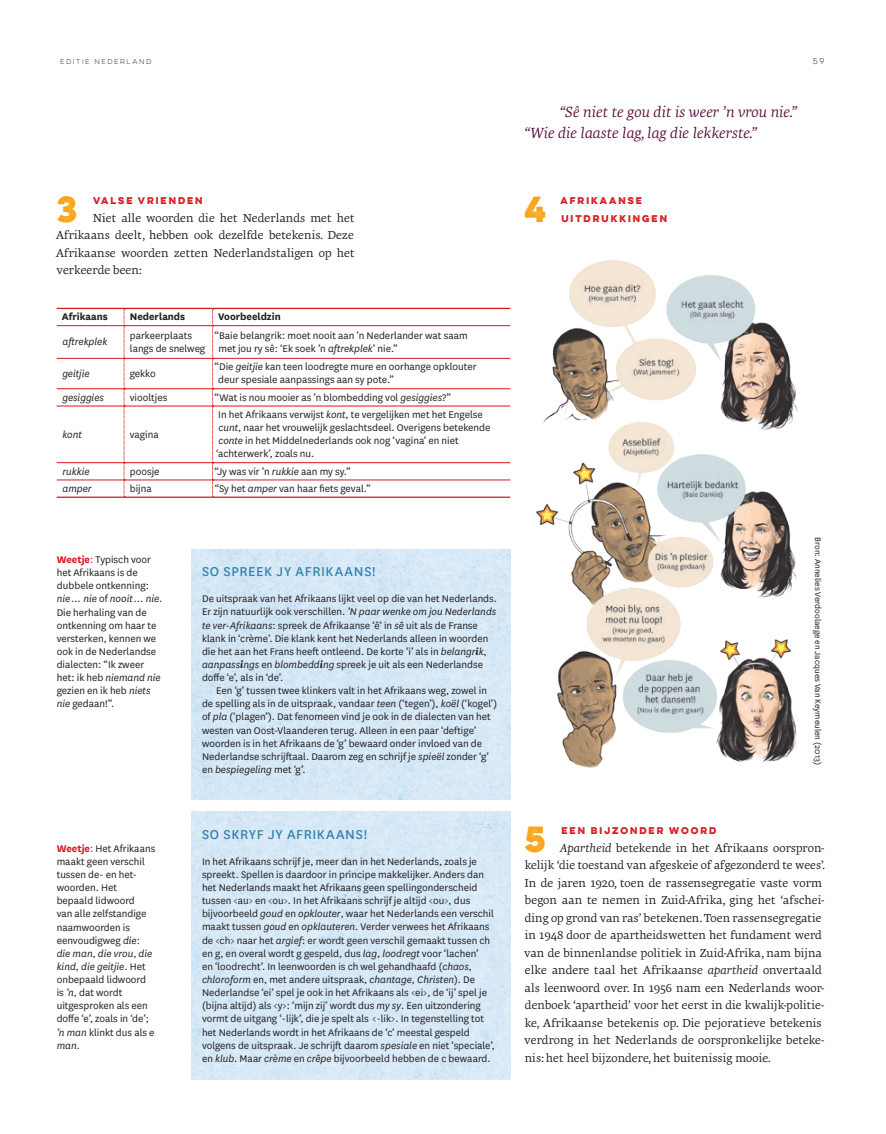
<style>
.page{position:relative;width:886px;height:1134px;background:#fff}
.page>*{position:absolute;margin:0;border:0;box-sizing:border-box;transform-origin:0 0}
.t1{font:700 32.5px "Lulo One";color:#f9a51b}
.t2{font:italic 15px/21.9px "Geneo Pro";color:#560534}
.t3{font:15px "National";letter-spacing:.045em;color:#2e80ad}
.t4{font:11.88px/17.5px "Geneo Pro";color:#231f20}
.t5{font:11.25px/13.1px "National";color:#231f20}
.t6{font:italic 11.25px "National";color:#231f20}
.t7{font:700 11.25px "National";color:#231f20}
.t8{font:9.38px "National";color:#231f20}
.t9{font:700 8.75px/17.5px "Lulo One";color:#d7171f}
.t10{font:7.5px "Lulo One";color:#231f20}
.t11{font:6.25px "Lulo One";letter-spacing:.045em;color:#231f20}
.s1{font-style:italic}
.s2{font-weight:700;color:#d7171f}
.s3{color:#d7171f}
.s4{font-weight:700;font-style:italic}
</style>
<div class="page">
<img style="left:61px;top:260px;width:737px;height:800px">
<img style="left:191px;top:550px;width:319px;height:249px">
<img style="left:191px;top:812px;width:319px;height:267px">
<svg style="left:124px;top:309px;width:1px;height:188px"></svg>
<hr style="left:57px;top:325px;width:67px;height:1px;background:#d7171f">
<hr style="left:124px;top:325px;width:89px;height:1px;background:#d7171f">
<hr style="left:57px;top:358px;width:67px;height:1px;background:#d7171f">
<hr style="left:124px;top:358px;width:89px;height:1px;background:#d7171f">
<hr style="left:57px;top:388px;width:67px;height:1px;background:#d7171f">
<hr style="left:124px;top:388px;width:89px;height:1px;background:#d7171f">
<hr style="left:213px;top:388px;width:297px;height:1px;background:#d7171f">
<hr style="left:57px;top:406px;width:67px;height:1px;background:#d7171f">
<hr style="left:124px;top:406px;width:89px;height:1px;background:#d7171f">
<hr style="left:213px;top:406px;width:297px;height:1px;background:#d7171f">
<hr style="left:57px;top:462px;width:67px;height:1px;background:#d7171f">
<hr style="left:124px;top:462px;width:89px;height:1px;background:#d7171f">
<hr style="left:213px;top:462px;width:297px;height:1px;background:#d7171f">
<hr style="left:57px;top:480px;width:67px;height:1px;background:#d7171f">
<hr style="left:124px;top:480px;width:89px;height:1px;background:#d7171f">
<hr style="left:213px;top:480px;width:297px;height:1px;background:#d7171f">
<hr style="left:213px;top:325px;width:297px;height:1px;background:#d7171f">
<hr style="left:213px;top:358px;width:297px;height:1px;background:#d7171f">
<hr style="left:57px;top:308px;width:67px;height:1px;background:#d7171f">
<hr style="left:124px;top:308px;width:89px;height:1px;background:#d7171f">
<hr style="left:213px;top:308px;width:297px;height:1px;background:#d7171f">
<hr style="left:57px;top:497px;width:67px;height:1px;background:#d7171f">
<hr style="left:124px;top:497px;width:89px;height:1px;background:#d7171f">
<hr style="left:213px;top:497px;width:297px;height:1px;background:#d7171f">
<svg style="left:212px;top:309px;width:2px;height:188px"></svg>
<p class="t11" style="left:60px;top:57px;width:94px">EDITIE NEDERLAND</p>
<p class="t10" style="left:813px;top:56px;width:15px">59</p>
<h2 class="t2" style="left:524px;top:99px;width:275px;text-indent:35px">“Sê niet te gou dit is weer ’n vrou nie.” “Wie die laaste lag, lag die lekkerste.”</h2>
<h1 class="t1" style="left:57px;top:184px;width:29px">3</h1>
<h1 class="t1" style="left:524px;top:184px;width:31px">4</h1>
<p class="t9" style="left:93px;top:192px;width:113px">VALSE VRIENDEN</p>
<p class="t4" style="left:56px;top:208px;width:301px;text-align:justify;text-indent:37px">Niet alle woorden die het Nederlands met het Afrikaans deelt, hebben ook dezelfde betekenis. Deze Afrikaanse woorden zetten Nederlandstaligen op het verkeerde been:</p>
<p class="t7" style="left:62px;top:309px;width:47px">Afrikaans</p>
<p class="t7" style="left:130px;top:309px;width:57px">Nederlands</p>
<p class="t7" style="left:218px;top:309px;width:64px">Voorbeeldzin</p>
<p class="t6" style="left:62px;top:335px;width:46px">aftrekplek</p>
<p class="t5" style="left:130px;top:328px;width:77px">parkeerplaats langs de snelweg</p>
<p class="t5" style="left:218px;top:328px;width:251px;text-indent:-4px">“Baie belangrik: moet nooit aan ’n Nederlander wat saam met jou ry sê: ‘Ek soek ’n <span class="s1">aftrekplek</span>’ nie.”</p>
<p class="t6" style="left:62px;top:366px;width:29px">geitjie</p>
<p class="t5" style="left:130px;top:366px;width:28px">gekko</p>
<p class="t5" style="left:218px;top:360px;width:260px;text-indent:-4px">“Die <span class="s1">geitjie</span> kan teen loodregte mure en oorhange opklouter deur spesiale aanpassings aan sy pote.”</p>
<p class="t6" style="left:62px;top:390px;width:43px">gesiggies</p>
<p class="t5" style="left:130px;top:390px;width:39px">viooltjes</p>
<p class="t5" style="left:215px;top:390px;width:238px">“Wat is nou mooier as ’n blombedding vol <span class="s1">gesiggies</span>?”</p>
<p class="t6" style="left:62px;top:427px;width:21px">kont</p>
<p class="t5" style="left:130px;top:427px;width:30px">vagina</p>
<p class="t5" style="left:216px;top:407px;width:276px">In het Afrikaans verwijst <span class="s1">kont</span>, te vergelijken met het Engelse <span class="s1">cunt</span>, naar het vrouwelijk geslachtsdeel. Overigens betekende <span class="s1">conte</span> in het Middelnederlands ook nog ‘vagina’ en niet ‘achterwerk’, zoals nu.</p>
<p class="t6" style="left:62px;top:464px;width:29px">rukkie</p>
<p class="t5" style="left:130px;top:464px;width:31px">poosje</p>
<p class="t5" style="left:215px;top:464px;width:138px">“Jy was vir ’n <span class="s1">rukkie</span> aan my sy.”</p>
<p class="t6" style="left:62px;top:481px;width:31px">amper</p>
<p class="t5" style="left:130px;top:481px;width:23px">bijna</p>
<p class="t5" style="left:215px;top:481px;width:158px">“Sy het <span class="s1">amper</span> van haar fiets geval.”</p>
<p class="t9" style="left:560px;top:192px;width:110px">AFRIKAANSE<br>UITDRUKKINGEN</p>
<p class="t5" style="left:57px;top:552px;width:107px"><span class="s2">Weetje</span><span class="s3">:</span> Typisch voor het Afrikaans is de dubbele ontkenning: <span class="s1">nie … nie</span> of <span class="s1">nooit … nie.<br></span>Die herhaling van de ontkenning om haar te versterken, kennen we ook in de Nederlandse dialecten: “Ik zweer het: ik heb <span class="s1">niemand nie </span>gezien en ik heb <span class="s1">niets nie</span> gedaan!”.</p>
<h2 class="t3" style="left:202px;top:561px;width:175px">SO SPREEK JY AFRIKAANS!</h2>
<p class="t5" style="left:202px;top:592px;width:296px">De uitspraak van het Afrikaans lijkt veel op die van het Nederlands.<br>Er zijn natuurlijk ook verschillen. <span class="s1">’N paar wenke om jou Nederlands te ver-Afrikaans</span>: spreek de Afrikaanse ‘ê’ in <span class="s1">sê</span> uit als de Franse klank in ‘crème’. Die klank kent het Nederlands alleen in woorden die het aan het Frans heeft ontleend. De korte ‘i’ als in <span class="s1">belangr</span><span class="s4">i</span><span class="s1">k</span>, <span class="s1">aanpass</span><span class="s4">i</span><span class="s1">ngs</span> en <span class="s1">blombedd</span><span class="s4">i</span><span class="s1">ng</span> spreek je uit als een Nederlandse doffe ‘e’, als in ‘de’.</p>
<p class="t5" style="left:202px;top:684px;width:297px;text-indent:14px">Een ‘g’ tussen twee klinkers valt in het Afrikaans weg, zowel in de spelling als in de uitspraak, vandaar <span class="s1">teen</span> (‘tegen’), <span class="s1">koël</span> (‘kogel’) of <span class="s1">pla</span> (‘plagen’). Dat fenomeen vind je ook in de dialecten van het westen van Oost-Vlaanderen terug. Alleen in een paar ‘deftige’ woorden is in het Afrikaans de ‘g’ bewaard onder invloed van de Nederlandse schrijftaal. Daarom zeg en schrijf je <span class="s1">spieël</span> zonder ‘g’ en <span class="s1">bespiegeling</span> met ‘g’.</p>
<p class="t8" style="left:824px;top:537px;width:229px;rotate:90deg">Bron: Annelies Verdoolaege en Jacques Van Keymeulen (2013)</p>
<p class="t5" style="left:57px;top:841px;width:100px"><span class="s2">Weetje</span><span class="s3">:</span> Het Afrikaans maakt geen verschil tussen de- en het&shy;woorden. Het bepaald lidwoord<br>van alle zelfstandige naamwoorden is eenvoudigweg <span class="s1">die</span>: <span class="s1">die man</span>, <span class="s1">die vrou</span>, <span class="s1">die kind</span>, <span class="s1">die geitjie</span>. Het onbepaald lidwoord is <span class="s1">’n</span>, dat wordt uitgesproken als een doffe ‘e’, zoals in ‘de’; <span class="s1">’n man</span> klinkt dus als <span class="s1">e man</span>.</p>
<h2 class="t3" style="left:202px;top:824px;width:167px">SO SKRYF JY AFRIKAANS!</h2>
<p class="t5" style="left:202px;top:854px;width:294px">In het Afrikaans schrijf je, meer dan in het Nederlands, zoals je spreekt. Spellen is daardoor in principe makkelijker. Anders dan het Nederlands maakt het Afrikaans geen spellingonderscheid tussen &lt;au&gt; en &lt;ou&gt;. In het Afrikaans schrijf je altijd &lt;ou&gt;, dus bijvoorbeeld <span class="s1">goud</span> en <span class="s1">opklouter</span>, waar het Nederlands een verschil maakt tussen <span class="s1">goud</span> en <span class="s1">opklauteren</span>. Verder verwees het Afrikaans de &lt;ch&gt; naar het <span class="s1">argief</span>: er wordt geen verschil gemaakt tussen ch en g, en overal wordt g gespeld, dus <span class="s1">lag</span>, <span class="s1">loodregt</span> voor ‘lachen’<br>en ‘loodrecht’. In leenwoorden is ch wel gehandhaafd (<span class="s1">chaos</span>, <span class="s1">chloroform</span> en, met andere uitspraak, <span class="s1">chantage</span>, <span class="s1">Christen</span>). De Nederlandse ‘ei’ spel je ook in het Afrikaans als &lt;ei&gt;, de ‘ij’ spel je (bijna altijd) als &lt;y&gt;: ‘mijn zij’ wordt dus <span class="s1">my sy</span>. Een uitzondering vormt de uitgang ‘-lijk’, die je spelt als &lt;-lik&gt;. In tegenstelling tot het Nederlands wordt in het Afrikaans de ‘c’ meestal gespeld volgens de uitspraak. Je schrijft daarom <span class="s1">spesiale</span> en niet ‘speciale’, en <span class="s1">klub</span>. Maar <span class="s1">crème</span> en <span class="s1">crêpe</span> bijvoorbeeld hebben de c bewaard.</p>
<h1 class="t1" style="left:524px;top:814px;width:30px">5</h1>
<p class="t9" style="left:561px;top:822px;width:158px">EEN BIJZONDER WOORD</p>
<p class="t4" style="left:524px;top:838px;width:303px;text-indent:36px"><span class="s1">Apartheid</span> betekende in het Afrikaans oorspron&shy;kelijk ‘die toestand van afgeskeie of afgezonderd te wees’.<br>In de jaren 1920, toen de rassensegregatie vaste vorm begon aan te nemen in Zuid-Afrika, ging het ‘afschei&shy;ding op grond van ras’ betekenen. Toen rassensegregatie in 1948 door de apartheidswetten het fundament werd van de binnenlandse politiek in Zuid-Afrika, nam bijna elke andere taal het Afrikaanse <span class="s1">apartheid</span> onvertaald als leenwoord over. In 1956 nam een Nederlands woor&shy;denboek ‘apartheid’ voor het eerst in die kwalijk-politie&shy;ke, Afrikaanse betekenis op. Die pejoratieve betekenis verdrong in het Nederlands de oorspronkelijke beteke&shy;nis: het heel bijzondere, het buitenissig mooie.</p>
</div>
